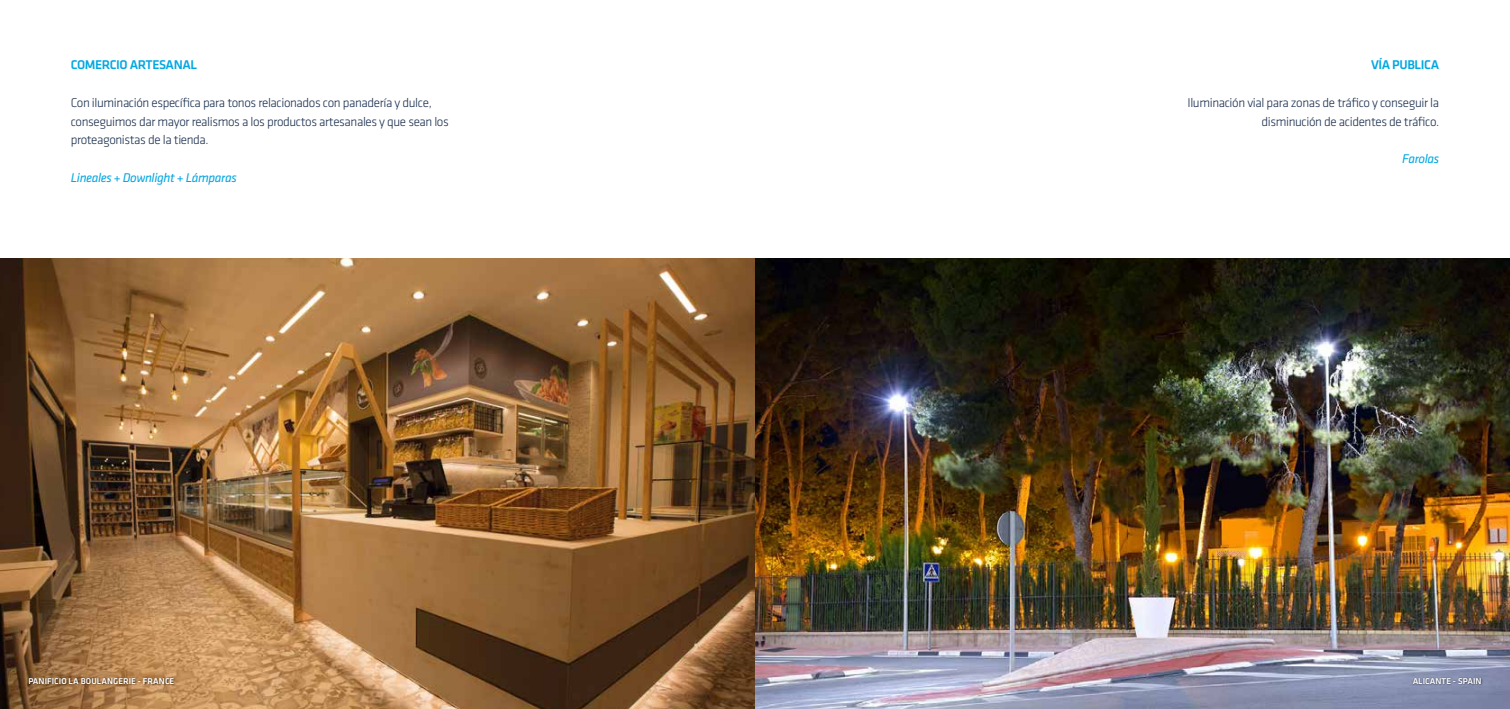
<style>
.page{position:relative;width:1510px;height:709px;background:#fff}
.page>*{position:absolute;margin:0;border:0;box-sizing:border-box;transform-origin:0 0}
.t1{font:300 13.12px/18.8px "Klavika";letter-spacing:-.03em;color:#182d4d;text-align:right}
.t2{font:italic 13.12px "Klavika";letter-spacing:-.03em;color:#00a6e2}
.t3{font:500 13.12px "Klavika";letter-spacing:-.03em;color:#00a8e2}
.t4{font:500 8.75px "Klavika";color:#fff}
</style>
<div class="page">
<img style="left:0;top:259px;width:1509px;height:450px">
<img style="left:1410px;top:674px;width:74px;height:14px">
<img style="left:26px;top:674px;width:151px;height:14px">
<p class="t3" style="left:71px;top:58px;width:128px">COMERCIO ARTESANAL</p>
<p class="t1" style="left:71px;top:93px;width:379px;text-align:left">Con iluminación específica para tonos relacionados con panadería y dulce, conseguimos dar mayor realismos a los productos artesanales y que sean los proteagonistas de la tienda.</p>
<p class="t2" style="left:71px;top:170px;width:167px">Lineales + Downlight + Lámparas</p>
<p class="t3" style="left:1371px;top:58px;width:70px">VÍA PUBLICA</p>
<p class="t1" style="left:1187px;top:93px;width:253px">Iluminación vial para zonas de tráfico y conseguir la disminución de acidentes de tráfico.</p>
<p class="t2" style="left:1402px;top:152px;width:39px">Farolas</p>
<p class="t4" style="left:28px;top:676px;width:147px">PANIFICIO LA BOULANGERIE - FRANCE</p>
<p class="t4" style="left:1412px;top:676px;width:70px">ALICANTE - SPAIN</p>
</div>
